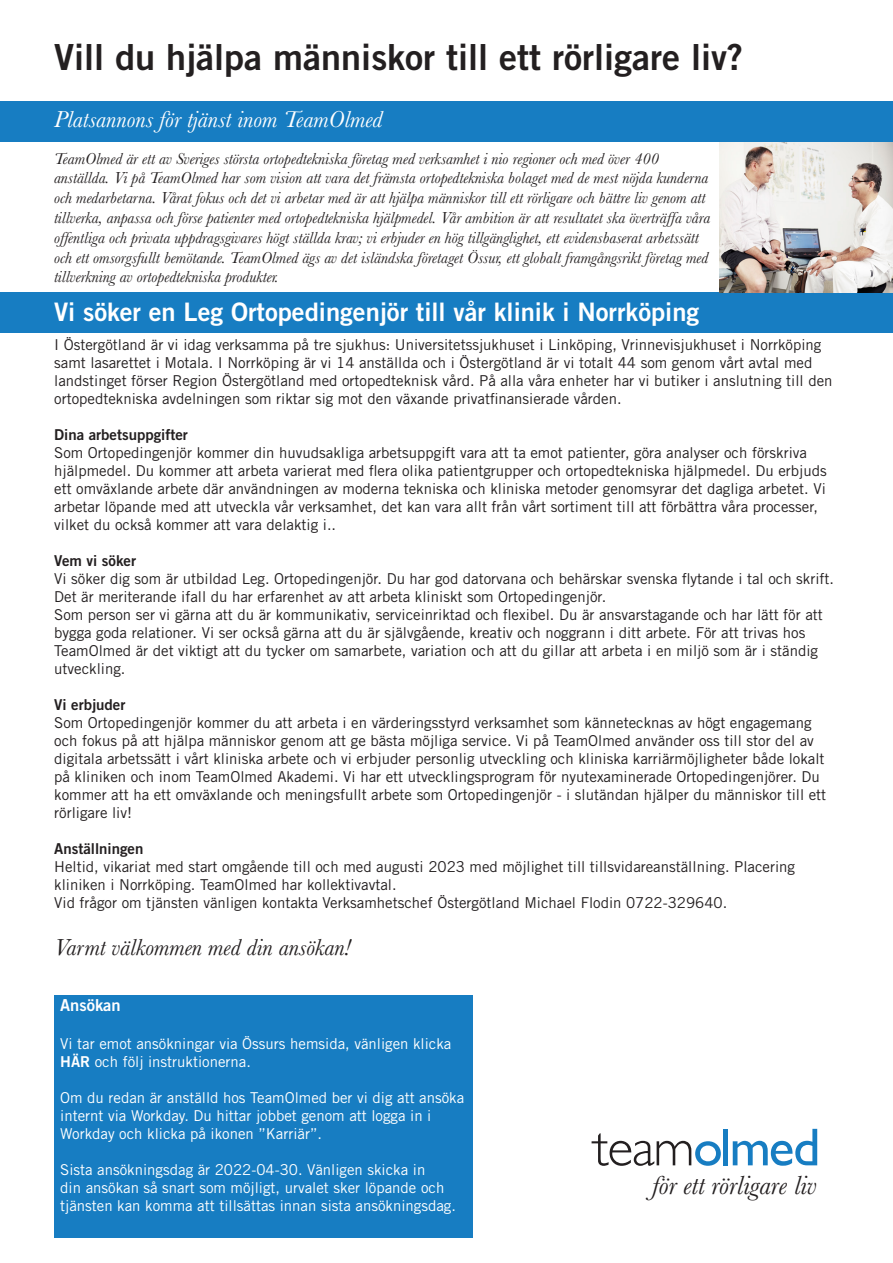
<style>
.page{position:relative;width:893px;height:1263px;background:#fff}
.page>*{position:absolute;margin:0;border:0;box-sizing:border-box;transform-origin:0 0}
.t1{font:36px "Trade Gothic LT Std Bd 2";color:#231f20}
.t2{font:italic 27.3px "Baskerville";color:#231f20}
.t3{font:25.5px "Trade Gothic LT Std Bd 2";color:#fff}
.t4{font:italic 24px "Baskerville";color:#fff}
.t5{font:italic 24px "Baskerville";color:#231f20}
.t6{font:italic 16.5px/19.8px "Baskerville";color:#231f20}
.t7{font:16.5px "Trade Gothic LT Std Bd 2";color:#fff}
.t8{font:15px/18px "Trade Gothic LT Std";color:#231f20}
.t9{font:15px/18px "Trade Gothic LT Std";color:#fff}
.t10{font:15px "Trade Gothic LT Std Bd 2";color:#231f20}
.s1{font-family:"Trade Gothic LT Std Bd 2"}
</style>
<div class="page">
<div style="left:0;top:292px;width:893px;height:41px;background:#177dc2"></div>
<svg style="left:592px;top:1133px;width:129px;height:33px"></svg>
<hr style="left:724px;top:1129px;width:4px;height:36px;background:#177dc2">
<svg style="left:733px;top:1129px;width:84px;height:37px"></svg>
<div style="left:0;top:101px;width:893px;height:41px;background:#177dc2"></div>
<div style="left:54px;top:995px;width:419px;height:242px;background:#177dc2"></div>
<img style="left:719px;top:142px;width:174px;height:150px">
<p class="t1" style="left:54px;top:35px;width:690px">Vill du hjälpa människor till ett rörligare liv?</p>
<p class="t4" style="left:54px;top:103px;width:330px">Platsannons för tjänst inom TeamOlmed</p>
<p class="t6" style="left:54px;top:148px;width:658px">TeamOlmed är ett av Sveriges största ortopedtekniska företag med verksamhet i nio regioner och med över 400 anställda. Vi på TeamOlmed har som vision att vara det främsta ortopedtekniska bolaget med de mest nöjda kunderna och medarbetarna. Vårat fokus och det vi arbetar med är att hjälpa människor till ett rörligare och bättre liv genom att tillverka, anpassa och förse patienter med ortopedtekniska hjälpmedel. Vår ambition är att resultatet ska överträffa våra offentliga och privata uppdragsgivares högt ställda krav; vi erbjuder en hög tillgänglighet, ett evidensbaserat arbetssätt och ett omsorgsfullt bemötande. TeamOlmed ägs av det isländska företaget Össur, ett globalt framgångsrikt företag med tillverkning av ortopedtekniska produkter.</p>
<p class="t3" style="left:54px;top:296px;width:647px">Vi söker en Leg Ortopedingenjör till vår klinik i Norrköping</p>
<p class="t8" style="left:54px;top:335px;width:780px">I Östergötland är vi idag verksamma på tre sjukhus: Universitetssjukhuset i Linköping, Vrinnevisjukhuset i Norrköping samt lasarettet i Motala. I Norrköping är vi 14 anställda och i Östergötland är vi totalt 44 som genom vårt avtal med landstinget förser Region Östergötland med ortopedteknisk vård. På alla våra enheter har vi butiker i anslutning till den ortopedtekniska avdelningen som riktar sig mot den växande privatfinansierade vården.</p>
<p class="t10" style="left:54px;top:425px;width:135px">Dina arbetsuppgifter</p>
<p class="t8" style="left:54px;top:443px;width:774px">Som Ortopedingenjör kommer din huvudsakliga arbetsuppgift vara att ta emot patienter, göra analyser och förskriva hjälpmedel. Du kommer att arbeta varierat med flera olika patientgrupper och ortopedtekniska hjälpmedel. Du erbjuds ett omväxlande arbete där användningen av moderna tekniska och kliniska metoder genomsyrar det dagliga arbetet. Vi arbetar löpande med att utveckla vår verksamhet, det kan vara allt från vårt sortiment till att förbättra våra processer, vilket du också kommer att vara delaktig i..</p>
<p class="t10" style="left:54px;top:551px;width:83px">Vem vi söker</p>
<p class="t8" style="left:54px;top:569px;width:781px">Vi söker dig som är utbildad Leg. Ortopedingenjör. Du har god datorvana och behärskar svenska flytande i tal och skrift.<br>Det är meriterande ifall du har erfarenhet av att arbeta kliniskt som Ortopedingenjör.</p>
<p class="t8" style="left:54px;top:605px;width:770px">Som person ser vi gärna att du är kommunikativ, serviceinriktad och flexibel. Du är ansvarstagande och har lätt för att bygga goda relationer. Vi ser också gärna att du är självgående, kreativ och noggrann i ditt arbete. För att trivas hos TeamOlmed är det viktigt att du tycker om samarbete, variation och att du gillar att arbeta i en miljö som är i ständig utveckling.</p>
<p class="t10" style="left:54px;top:695px;width:73px">Vi erbjuder</p>
<p class="t8" style="left:54px;top:713px;width:773px">Som Ortopedingenjör kommer du att arbeta i en värderingsstyrd verksamhet som kännetecknas av högt engagemang och fokus på att hjälpa människor genom att ge bästa möjliga service. Vi på TeamOlmed använder oss till stor del av digitala arbetssätt i vårt kliniska arbete och vi erbjuder personlig utveckling och kliniska karriärmöjligheter både lokalt på kliniken och inom TeamOlmed Akademi. Vi har ett utvecklingsprogram för nyutexaminerade Ortopedingenjörer. Du kommer att ha ett omväxlande och meningsfullt arbete som Ortopedingenjör - i slutändan hjälper du människor till ett rörligare liv!</p>
<p class="t10" style="left:54px;top:839px;width:91px">Anställningen</p>
<p class="t8" style="left:54px;top:857px;width:742px">Heltid, vikariat med start omgående till och med augusti 2023 med möjlighet till tillsvidareanställning. Placering kliniken i Norrköping. TeamOlmed har kollektivavtal.</p>
<p class="t8" style="left:54px;top:893px;width:675px">Vid frågor om tjänsten vänligen kontakta Verksamhetschef Östergötland Michael Flodin 0722-329640.</p>
<p class="t5" style="left:54px;top:931px;width:298px">Varmt välkommen med din ansökan!</p>
<p class="t7" style="left:60px;top:995px;width:62px">Ansökan</p>
<p class="t9" style="left:60px;top:1034px;width:393px">Vi tar emot ansökningar via Össurs hemsida, vänligen klicka<br><span class="s1">HÄR</span> och följ instruktionerna.</p>
<p class="t9" style="left:60px;top:1088px;width:405px">Om du redan är anställd hos TeamOlmed ber vi dig att ansöka internt via Workday. Du hittar jobbet genom att logga in i<br>Workday och klicka på ikonen ”Karriär”.</p>
<p class="t9" style="left:60px;top:1160px;width:397px">Sista ansökningsdag är 2022-04-30. Vänligen skicka in<br>din ansökan så snart som möjligt, urvalet sker löpande och tjänsten kan komma att tillsättas innan sista ansökningsdag.</p>
<p class="t2" style="left:652px;top:1167px;width:166px">för ett rörligare liv</p>
</div>
